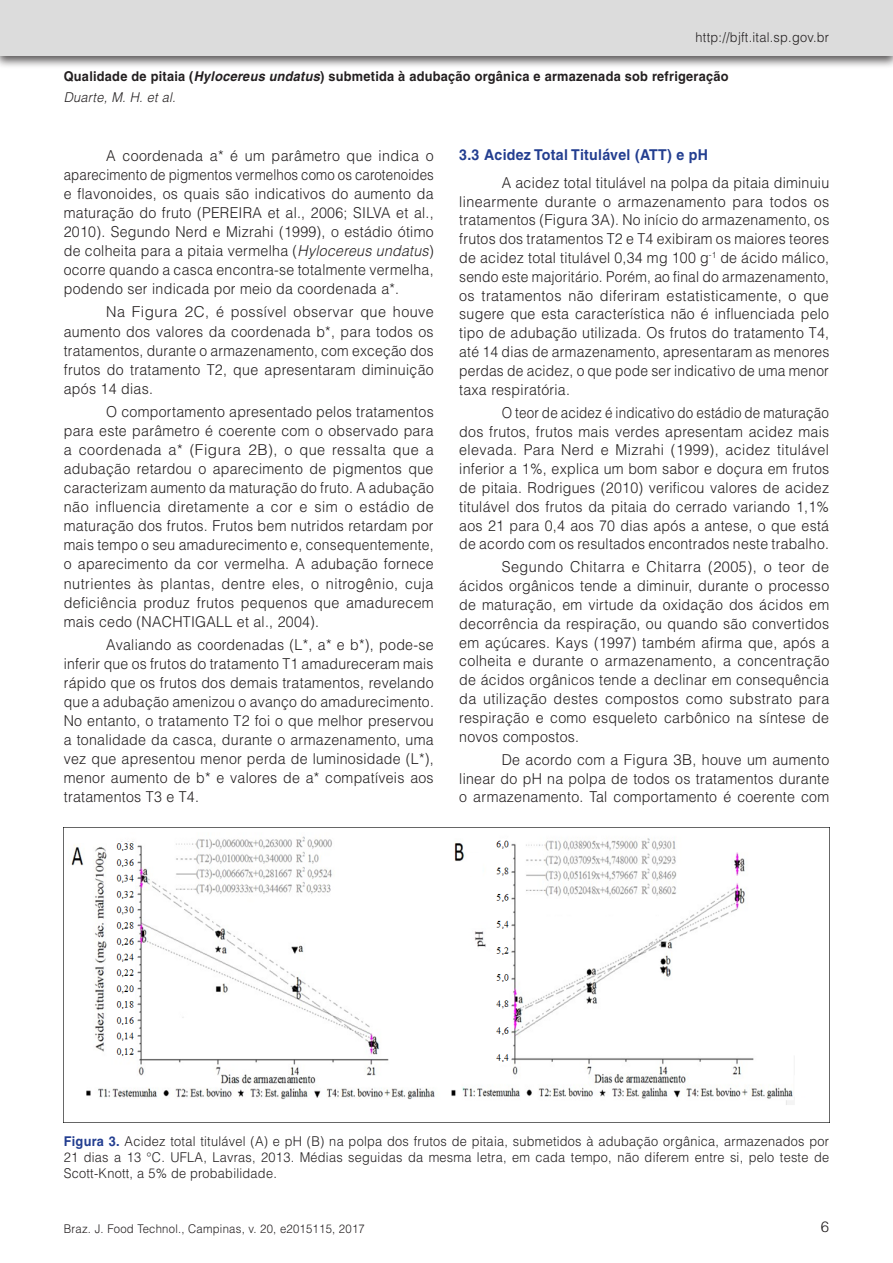
<style>
.page{position:relative;width:893px;height:1263px;background:#fff}
.page>*{position:absolute;margin:0;border:0;box-sizing:border-box;transform-origin:0 0}
.Paragraph{font:300 15px/19px "Helvetica";letter-spacing:.02em;color:#231f20;text-align:justify;scale:.94 1}
.Paragraph-2{font:300 15px/18.8px "Helvetica";letter-spacing:.02em;color:#231f20;text-align:justify;scale:.96 1}
.Paragraph-3{font:300 15px/18.8px "Helvetica";letter-spacing:.02em;color:#231f20;text-align:justify;scale:.9 1}
.Paragraph-4{font:300 15px/19px "Helvetica";letter-spacing:.02em;color:#231f20;text-align:justify;scale:.95 1}
.Heading2{font:700 15px "Helvetica";letter-spacing:.02em;color:#233e90;scale:.94 1}
.Paragraph-5{font:300 15px "Helvetica";letter-spacing:.02em;color:#231f20}
.FigureCaption{font:300 13.5px/16.2px "Helvetica";letter-spacing:.02em;color:#231f20;text-align:justify;scale:.94 1}
.t1{font:700 13.5px/20.4px "Helvetica";letter-spacing:.02em;color:#231f20;scale:.94 1}
.t2{font:300 12px "Helvetica";letter-spacing:.02em;color:#231f20;scale:.94 1}
.s1{font-style:italic}
.s2{font-weight:300;font-style:italic}
.s3{font-weight:700;color:#233e90}
</style>
<div class="page">
<div style="left:0;top:0;width:893px;height:69px;background:#231f20;opacity:.75"></div>
<div style="left:0;top:0;width:893px;height:56px;background:#dcdcdc"></div>
<img style="left:71px;top:836px;width:723px;height:269px">
<p class="FigureCaption" style="left:696px;top:29px;width:144px">http://bjft.ital.sp.gov.br</p>
<p class="t1" style="left:64px;top:66px;width:709px">Qualidade de pitaia (<span class="s1">Hylocereus undatus</span>) submetida à adubação orgânica e armazenada sob refrigeração<br><span class="s2">Duarte, M. H. et al.</span></p>
<p class="Paragraph-4" style="left:64px;top:146px;width:391px;text-indent:43px">A coordenada a* é um parâmetro que indica o aparecimento de pigmentos vermelhos como os carotenoides e flavonoides, os quais são indicativos do aumento da maturação do fruto (PEREIRA et al., 2006; SILVA et al., 2010). Segundo Nerd e Mizrahi (1999), o estádio ótimo de colheita para a pitaia vermelha (<span class="s1">Hylocereus undatus</span>) ocorre quando a casca encontra-se totalmente vermelha, podendo ser indicada por meio da coordenada a*.</p>
<p class="Paragraph-2" style="left:64px;top:302px;width:387px;text-indent:43px">Na Figura 2C, é possível observar que houve aumento dos valores da coordenada b*, para todos os tratamentos, durante o armazenamento, com exceção dos frutos do tratamento T2, que apresentaram diminuição após 14 dias.</p>
<p class="Paragraph" style="left:64px;top:402px;width:395px;text-indent:43px">O comportamento apresentado pelos tratamentos para este parâmetro é coerente com o observado para a coordenada a* (Figura 2B), o que ressalta que a adubação retardou o aparecimento de pigmentos que caracterizam aumento da maturação do fruto. A adubação não influencia diretamente a cor e sim o estádio de maturação dos frutos. Frutos bem nutridos retardam por mais tempo o seu amadurecimento e, consequentemente, o aparecimento da cor vermelha. A adubação fornece nutrientes às plantas, dentre eles, o nitrogênio, cuja deficiência produz frutos pequenos que amadurecem mais cedo (NACHTIGALL et al., 2004).</p>
<p class="Paragraph" style="left:64px;top:635px;width:395px;text-indent:43px">Avaliando as coordenadas (L*, a* e b*), pode-se inferir que os frutos do tratamento T1 amadureceram mais rápido que os frutos dos demais tratamentos, revelando que a adubação amenizou o avanço do amadurecimento.<br>No entanto, o tratamento T2 foi o que melhor preservou a tonalidade da casca, durante o armazenamento, uma vez que apresentou menor perda de luminosidade (L*), menor aumento de b* e valores de a* compatíveis aos tratamentos T3 e T4.</p>
<p class="Heading2" style="left:459px;top:146px;width:266px">3.3 Acidez Total Titulável (ATT) e pH</p>
<p class="Paragraph" style="left:459px;top:173px;width:395px;text-indent:43px">A acidez total titulável na polpa da pitaia diminuiu linearmente durante o armazenamento para todos os tratamentos (Figura 3A). No início do armazenamento, os frutos dos tratamentos T2 e T4 exibiram os maiores teores de acidez total titulável 0,34 mg 100 g<sup>-1</sup> de ácido málico, sendo este majoritário. Porém, ao final do armazenamento, os tratamentos não diferiram estatisticamente, o que sugere que esta característica não é influenciada pelo tipo de adubação utilizada. Os frutos do tratamento T4, até 14 dias de armazenamento, apresentaram as menores perdas de acidez, o que pode ser indicativo de uma menor taxa respiratória.</p>
<p class="Paragraph-3" style="left:459px;top:403px;width:413px;text-indent:43px">O teor de acidez é indicativo do estádio de maturação dos frutos, frutos mais verdes apresentam acidez mais elevada. Para Nerd e Mizrahi (1999), acidez titulável inferior a 1%, explica um bom sabor e doçura em frutos de pitaia. Rodrigues (2010) verificou valores de acidez titulável dos frutos da pitaia do cerrado variando 1,1% aos 21 para 0,4 aos 70 dias após a antese, o que está de acordo com os resultados encontrados neste trabalho.</p>
<p class="Paragraph-2" style="left:459px;top:558px;width:387px;text-indent:43px">Segundo Chitarra e Chitarra (2005), o teor de ácidos orgânicos tende a diminuir, durante o processo de maturação, em virtude da oxidação dos ácidos em decorrência da respiração, ou quando são convertidos em açúcares. Kays (1997) também afirma que, após a colheita e durante o armazenamento, a concentração de ácidos orgânicos tende a declinar em consequência da utilização destes compostos como substrato para respiração e como esqueleto carbônico na síntese de novos compostos.</p>
<p class="Paragraph" style="left:459px;top:750px;width:395px;text-indent:43px">De acordo com a Figura 3B, houve um aumento linear do pH na polpa de todos os tratamentos durante o armazenamento. Tal comportamento é coerente com</p>
<p class="FigureCaption" style="left:64px;top:1132px;width:816px"><span class="s3">Figura 3.</span> Acidez total titulável (A) e pH (B) na polpa dos frutos de pitaia, submetidos à adubação orgânica, armazenados por 21 dias a 13 °C. UFLA, Lavras, 2013. Médias seguidas da mesma letra, em cada tempo, não diferem entre si, pelo teste de Scott‑Knott, a 5% de probabilidade.</p>
<p class="t2" style="left:64px;top:1221px;width:322px">Braz. J. Food Technol., Campinas, v. 20, e2015115, 2017</p>
<p class="Paragraph-5" style="left:821px;top:1217px;width:10px">6</p>
</div>
